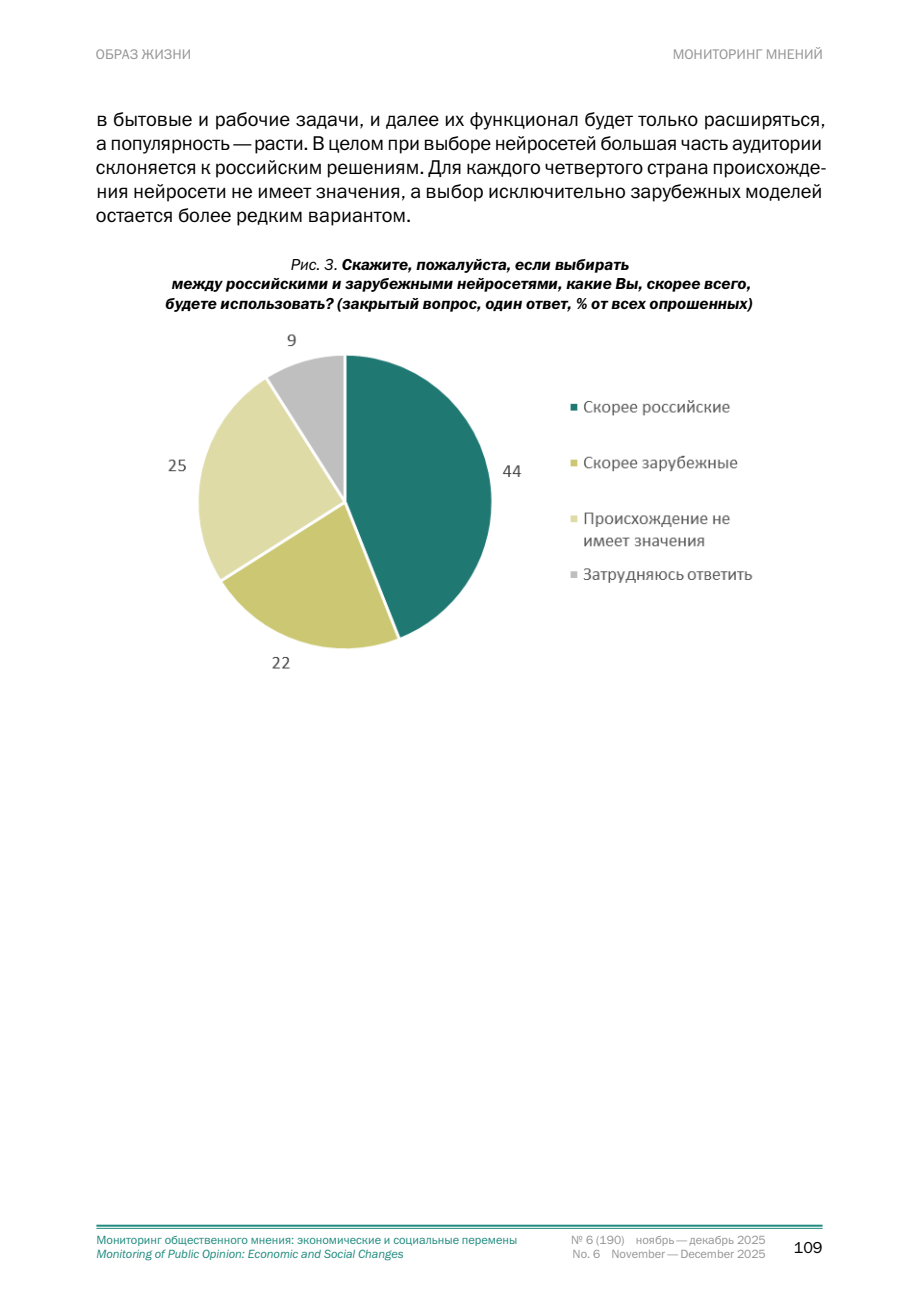
<style>
.page{position:relative;width:919px;height:1299px;background:#fff}
.page>*{position:absolute;margin:0;border:0;box-sizing:border-box;transform-origin:0 0}
.GENERAL_TEXT{font:20px/24px "Franklin Gothic ITC";color:#000}
.Picture_number_and_t{font:italic 600 16px/19.2px "Franklin Gothic ITC";color:#000;text-align:center}
.t1{font:16px "Franklin Gothic ITC";color:#000}
.t2{font:14px "Franklin Gothic ITC";color:#959595}
.t3{font:12px "Franklin Gothic ITC";color:#208b7f}
.t4{font:12px "Franklin Gothic ITC";color:#959595}
.t5{font:italic 12px "Franklin Gothic ITC";color:#208b7f}
.s1{font-weight:400}
</style>
<div class="page">
<hr style="left:96px;top:1224px;width:726px;height:2px;background:#208b7f">
<hr style="left:96px;top:1227px;width:726px;height:1px;background:#208b7f">
<img style="left:168px;top:334px;width:585px;height:335px">
<p class="t2" style="left:96px;top:46px;width:97px">ОБРАЗ ЖИЗНИ</p>
<p class="t2" style="left:672px;top:46px;width:152px">МОНИТОРИНГ МНЕНИЙ</p>
<p class="GENERAL_TEXT" style="left:96px;top:107px;width:732px">в бытовые и рабочие задачи, и далее их функционал будет только расширяться, а популярность— расти. В целом при выборе нейросетей большая часть аудитории склоняется к российским решениям. Для каждого четвертого страна происхожде‑ ния нейросети не имеет значения, а выбор исключительно зарубежных моделей остается более редким вариантом.</p>
<p class="Picture_number_and_t" style="left:165px;top:256px;width:588px"><span class="s1">Рис. 3.</span> Скажите, пожалуйста, если выбирать<br>между российскими и зарубежными нейросетями, какие Вы, скорее всего, будете использовать? (закрытый вопрос, один ответ, % от всех опрошенных)</p>
<p class="t3" style="left:96px;top:1232px;width:422px">Мониторинг общественного мнения: экономические и социальные перемены</p>
<p class="t4" style="left:571px;top:1232px;width:196px">№ 6 (190) ноябрь—декабрь 2025</p>
<p class="t5" style="left:96px;top:1247px;width:309px">Monitoring of Public Opinion: Economic and Social Changes</p>
<p class="t4" style="left:572px;top:1246px;width:195px">No. 6 November—December 2025</p>
<p class="t1" style="left:793px;top:1237px;width:30px">109</p>
</div>
